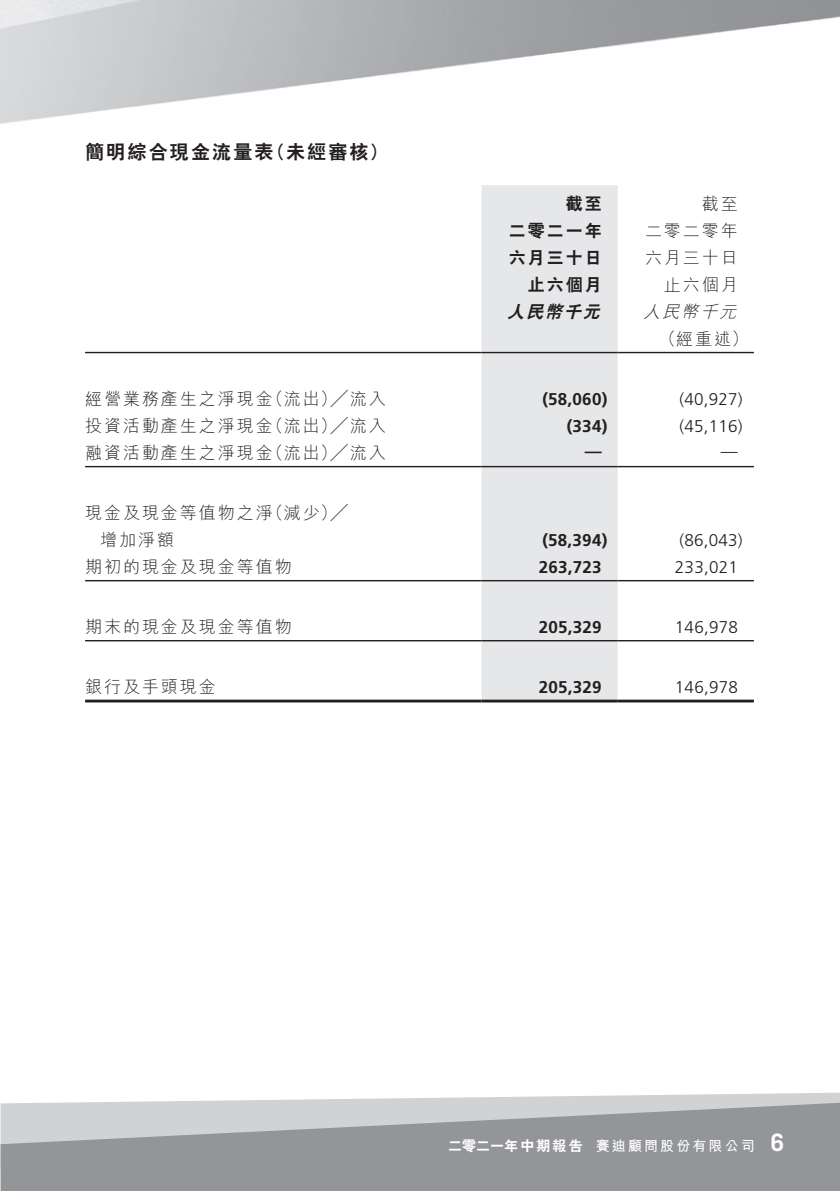
<style>
.page{position:relative;width:840px;height:1191px;background:#fff}
.page>*{position:absolute;margin:0;border:0;box-sizing:border-box;transform-origin:0 0}
._03_H1{font:800 19px "C Hei 2 HK";letter-spacing:.115em;color:#231f20}
._29_Table_Stub__Note{font:300 17px/27px "M Hei HK";letter-spacing:.115em;color:#231f20}
._02_Note_Text{font:300 17px "Frutiger LT Std";letter-spacing:.015em;color:#231f20}
._02_Note_Text-2{font:700 17px "Frutiger LT Std";letter-spacing:.015em;color:#231f20}
._02_Note_Text-3{font:300 17px/27px "M Hei HK";letter-spacing:.115em;color:#231f20;text-align:right}
._02_Note_Text-4{font:800 17px/27px "C Hei 2 HK";letter-spacing:.115em;color:#231f20;text-align:right}
._02_Note_Text-5{font:italic 800 17px "C Hei 2 HK";color:#231f20}
._02_Note_Text-6{font:italic 300 17px "M Hei HK";color:#231f20}
.t1{font:700 14px "M Hei HK";letter-spacing:.15em;color:#fff}
.s1{font-family:"C Hei 2 HK";font-weight:800}
.s2{font-family:"Trade Gothic LT Std";font-size:24px}
</style>
<div class="page">
<svg style="left:203px;top:1092px;width:636px;height:9px"></svg>
<svg style="left:1px;top:1101px;width:838px;height:90px;background:#a2a4a7"></svg>
<svg style="left:481px;top:185px;width:136px;height:514px;background:#e7e7e9"></svg>
<hr style="left:85px;top:352px;width:396px;height:1px;background:#231f20">
<hr style="left:481px;top:352px;width:136px;height:1px;background:#231f20">
<hr style="left:617px;top:352px;width:136px;height:1px;background:#231f20">
<hr style="left:85px;top:466px;width:396px;height:1px;background:#231f20">
<hr style="left:481px;top:466px;width:136px;height:1px;background:#231f20">
<hr style="left:617px;top:466px;width:136px;height:1px;background:#231f20">
<hr style="left:85px;top:580px;width:396px;height:1px;background:#231f20">
<hr style="left:481px;top:580px;width:136px;height:1px;background:#231f20">
<hr style="left:617px;top:580px;width:136px;height:1px;background:#231f20">
<hr style="left:85px;top:640px;width:396px;height:1px;background:#231f20">
<hr style="left:481px;top:640px;width:136px;height:1px;background:#231f20">
<hr style="left:617px;top:640px;width:136px;height:1px;background:#231f20">
<hr style="left:85px;top:699px;width:396px;height:3px;background:#231f20">
<hr style="left:481px;top:699px;width:136px;height:3px;background:#231f20">
<hr style="left:617px;top:699px;width:136px;height:3px;background:#231f20">
<p class="_03_H1" style="left:85px;top:139px;width:304px">簡明綜合現金流量表（未經審核）</p>
<p class="_02_Note_Text-4" style="left:508px;top:190px;width:94px">截至<br>二零二一年六月三十日止六個月</p>
<p class="_02_Note_Text-3" style="left:644px;top:190px;width:94px">截至<br>二零二零年六月三十日止六個月</p>
<p class="_02_Note_Text-5" style="left:507px;top:300px;width:100px">人民幣千元</p>
<p class="_02_Note_Text-6" style="left:643px;top:300px;width:100px">人民幣千元</p>
<p class="_02_Note_Text-3" style="left:658px;top:325px;width:91px">（經重述）</p>
<p class="_29_Table_Stub__Note" style="left:85px;top:385px;width:302px">經營業務產生之淨現金（流出）╱流入</p>
<p class="_02_Note_Text-2" style="left:542px;top:389px;width:66px">(58,060)</p>
<p class="_02_Note_Text" style="left:679px;top:389px;width:65px">(40,927)</p>
<p class="_29_Table_Stub__Note" style="left:85px;top:412px;width:302px">投資活動產生之淨現金（流出）╱流入</p>
<p class="_02_Note_Text-2" style="left:566px;top:416px;width:42px">(334)</p>
<p class="_02_Note_Text" style="left:679px;top:416px;width:65px">(45,116)</p>
<p class="_29_Table_Stub__Note" style="left:85px;top:439px;width:302px">融資活動產生之淨現金（流出）╱流入</p>
<p class="_02_Note_Text-2" style="left:584px;top:441px;width:18px">—</p>
<p class="_02_Note_Text" style="left:720px;top:442px;width:18px">—</p>
<p class="_29_Table_Stub__Note" style="left:100px;top:499px;width:249px;text-indent:-15px">現金及現金等值物之淨（減少）╱增加淨額</p>
<p class="_02_Note_Text-2" style="left:542px;top:530px;width:66px">(58,394)</p>
<p class="_02_Note_Text" style="left:679px;top:531px;width:65px">(86,043)</p>
<p class="_29_Table_Stub__Note" style="left:85px;top:553px;width:208px">期初的現金及現金等值物</p>
<p class="_02_Note_Text-2" style="left:538px;top:557px;width:64px">263,723</p>
<p class="_02_Note_Text" style="left:674px;top:558px;width:64px">233,021</p>
<p class="_29_Table_Stub__Note" style="left:85px;top:613px;width:208px">期末的現金及現金等值物</p>
<p class="_02_Note_Text-2" style="left:538px;top:617px;width:64px">205,329</p>
<p class="_02_Note_Text" style="left:674px;top:618px;width:64px">146,978</p>
<p class="_29_Table_Stub__Note" style="left:85px;top:673px;width:132px">銀行及手頭現金</p>
<p class="_02_Note_Text-2" style="left:538px;top:677px;width:64px">205,329</p>
<p class="_02_Note_Text" style="left:674px;top:678px;width:64px">146,978</p>
<p class="t1" style="left:448px;top:1135px;width:337px"><span class="s1">二零二一年中期報告</span> 賽迪顧問股份有限公司 <span class="s2">6</span></p>
</div>
